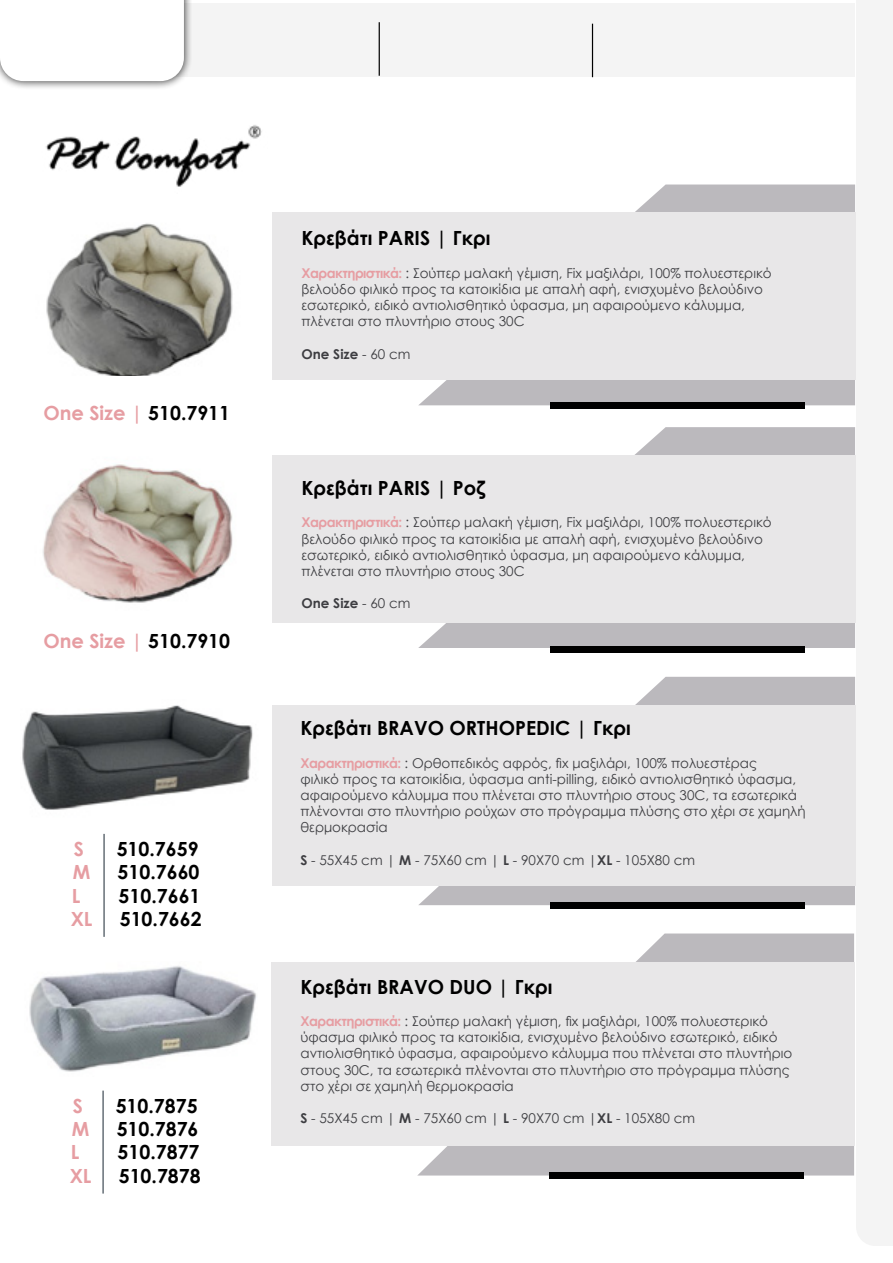
<style>
.page{position:relative;width:893px;height:1263px;background:#fff}
.page>*{position:absolute;margin:0;border:0;box-sizing:border-box;transform-origin:0 0}
.t1{font:700 19.5px "Century Gothic";color:#000}
.t2{font:700 19.5px "Century Gothic";color:#e69da2}
.t3{font:13.5px/16.2px "Century Gothic";color:#3d3d41}
.t4{font:700 13.5px "Century Gothic";color:#3d3d41}
.s1{color:#000}
.s2{font-weight:700;color:#e69da2}
.s3{font-weight:400}
.s4{font-weight:700}
</style>
<div class="page">
<div style="left:856px;top:0;width:37px;height:1246px;background:#f4f4f4"></div>
<div style="left:176px;top:3px;width:678px;height:73px;background:#f4f4f4"></div>
<div style="left:0;top:0;width:192px;height:90px;background:#000;opacity:.75"></div>
<svg style="left:0;top:0;width:184px;height:81px"></svg>
<hr style="left:379px;top:22px;width:1px;height:54px;background:#000">
<hr style="left:592px;top:24px;width:1px;height:53px;background:#000">
<img style="left:46px;top:125px;width:216px;height:62px">
<svg style="left:418px;top:184px;width:437px;height:221px;fill:#bbb9bd"></svg>
<svg style="left:418px;top:427px;width:437px;height:221px;fill:#bbb9bd"></svg>
<div style="left:272px;top:213px;width:584px;height:167px;background:#e8e7e8"></div>
<div style="left:272px;top:455px;width:584px;height:168px;background:#e8e7e8"></div>
<div style="left:550px;top:402px;width:255px;height:6px;background:#000"></div>
<div style="left:550px;top:646px;width:255px;height:6px;background:#000"></div>
<img style="left:46px;top:223px;width:187px;height:152px">
<img style="left:43px;top:464px;width:190px;height:139px">
<svg style="left:418px;top:677px;width:437px;height:228px;fill:#bbb9bd"></svg>
<div style="left:272px;top:705px;width:584px;height:180px;background:#e8e7e8"></div>
<div style="left:550px;top:902px;width:255px;height:6px;background:#000"></div>
<hr style="left:103px;top:834px;width:2px;height:103px;background:#323f49">
<img style="left:22px;top:705px;width:231px;height:105px">
<svg style="left:417px;top:933px;width:437px;height:242px;fill:#bbb9bd"></svg>
<div style="left:271px;top:962px;width:584px;height:183px;background:#e8e7e8"></div>
<div style="left:549px;top:1172px;width:255px;height:7px;background:#000"></div>
<hr style="left:103px;top:1090px;width:1px;height:103px;background:#323f49">
<img style="left:29px;top:966px;width:227px;height:106px">
<h1 class="t2" style="left:43px;top:398px;width:188px">One Size | <span class="s1">510.7911</span></h1>
<h1 class="t2" style="left:43px;top:626px;width:188px">One Size | <span class="s1">510.7910</span></h1>
<h1 class="t2" style="left:74px;top:834px;width:12px">S</h1>
<h1 class="t1" style="left:117px;top:834px;width:83px">510.7659</h1>
<h1 class="t2" style="left:73px;top:857px;width:19px">M</h1>
<h1 class="t1" style="left:118px;top:857px;width:83px">510.7660</h1>
<h1 class="t2" style="left:72px;top:881px;width:10px">L</h1>
<h1 class="t1" style="left:119px;top:881px;width:83px">510.7661</h1>
<h1 class="t2" style="left:71px;top:904px;width:23px">XL</h1>
<h1 class="t1" style="left:120px;top:904px;width:83px">510.7662</h1>
<h1 class="t2" style="left:73px;top:1091px;width:12px">S</h1>
<h1 class="t1" style="left:116px;top:1091px;width:83px">510.7875</h1>
<h1 class="t2" style="left:72px;top:1114px;width:19px">M</h1>
<h1 class="t1" style="left:117px;top:1114px;width:83px">510.7876</h1>
<h1 class="t2" style="left:71px;top:1137px;width:10px">L</h1>
<h1 class="t1" style="left:118px;top:1137px;width:83px">510.7877</h1>
<h1 class="t2" style="left:70px;top:1161px;width:23px">XL</h1>
<h1 class="t1" style="left:119px;top:1161px;width:83px">510.7878</h1>
<h1 class="t1" style="left:301px;top:223px;width:191px">Κρεβάτι PARIS | Γκρι</h1>
<p class="t3" style="left:301px;top:264px;width:472px"><span class="s2">Χαρακτηριστικά:</span> : Σούπερ μαλακή γέμιση, Fix μαξιλάρι, 100% πολυεστερικό βελούδο φιλικό προς τα κατοικίδια με απαλή αφή, ενισχυμένο βελούδινο εσωτερικό, ειδικό αντιολισθητικό ύφασμα, μη αφαιρούμενο κάλυμμα, πλένεται στο πλυντήριο στους 30C</p>
<p class="t4" style="left:301px;top:344px;width:111px">One Size <span class="s3">- 60 cm</span></p>
<h1 class="t1" style="left:301px;top:473px;width:186px">Κρεβάτι PARIS | Ροζ</h1>
<p class="t3" style="left:301px;top:514px;width:472px"><span class="s2">Χαρακτηριστικά:</span> : Σούπερ μαλακή γέμιση, Fix μαξιλάρι, 100% πολυεστερικό βελούδο φιλικό προς τα κατοικίδια με απαλή αφή, ενισχυμένο βελούδινο εσωτερικό, ειδικό αντιολισθητικό ύφασμα, μη αφαιρούμενο κάλυμμα, πλένεται στο πλυντήριο στους 30C</p>
<p class="t4" style="left:301px;top:593px;width:111px">One Size <span class="s3">- 60 cm</span></p>
<h1 class="t1" style="left:300px;top:713px;width:332px">Κρεβάτι BRAVO ORTHOPEDIC | Γκρι</h1>
<p class="t3" style="left:300px;top:754px;width:507px"><span class="s2">Χαρακτηριστικά:</span> : Ορθοπεδικός αφρός, fix μαξιλάρι, 100% πολυεστέρας<br>φιλικό προς τα κατοικίδια, ύφασμα anti-pilling, ειδικό αντιολισθητικό ύφασμα, αφαιρούμενο κάλυμμα που πλένεται στο πλυντήριο στους 30C, τα εσωτερικά πλένονται στο πλυντήριο ρούχων στο πρόγραμμα πλύσης στο χέρι σε χαμηλή θερμοκρασία</p>
<p class="t3" style="left:300px;top:851px;width:396px"><span class="s4">S</span> - 55X45 cm | <span class="s4">M</span> - 75X60 cm | <span class="s4">L</span> - 90X70 cm |<span class="s4">XL</span> - 105X80 cm</p>
<h1 class="t1" style="left:300px;top:972px;width:253px">Κρεβάτι BRAVO DUO | Γκρι</h1>
<p class="t3" style="left:300px;top:1013px;width:493px"><span class="s2">Χαρακτηριστικά:</span> : Σούπερ μαλακή γέμιση, fix μαξιλάρι, 100% πολυεστερικό ύφασμα φιλικό προς τα κατοικίδια, ενισχυμένο βελούδινο εσωτερικό, ειδικό αντιολισθητικό ύφασμα, αφαιρούμενο κάλυμμα που πλένεται στο πλυντήριο στους 30C, τα εσωτερικά πλένονται στο πλυντήριο στο πρόγραμμα πλύσης στο χέρι σε χαμηλή θερμοκρασία</p>
<p class="t3" style="left:300px;top:1110px;width:396px"><span class="s4">S</span> - 55X45 cm | <span class="s4">M</span> - 75X60 cm | <span class="s4">L</span> - 90X70 cm |<span class="s4">XL</span> - 105X80 cm</p>
</div>
